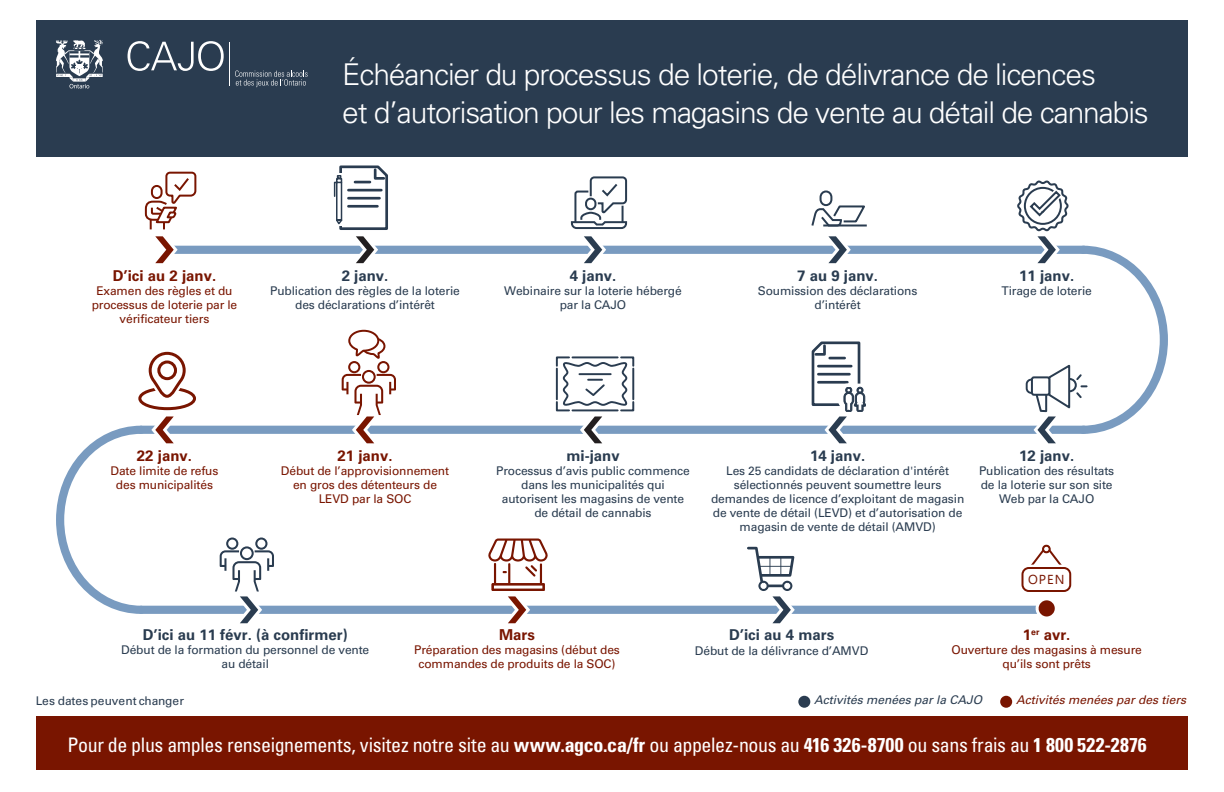
<style>
.page{position:relative;width:1224px;height:792px;background:#fff}
.page>*{position:absolute;margin:0;border:0;box-sizing:border-box;transform-origin:0 0}
.t1{font:300 30px/38px "Univers LT Std";letter-spacing:-.035em;color:#fff}
.t2{font:condensed 20px "Univers LT Std";letter-spacing:-.02em;color:#fff}
.t3{font:700 15px "Univers LT Std";color:#2a3c50}
.t4{font:700 15px "Univers LT Std";color:#791500}
.t5{font:12px/14px "Univers LT Std";letter-spacing:-.01em;color:#2a3c50;text-align:center}
.t6{font:12px/14px "Univers LT Std";letter-spacing:-.01em;color:#791500;text-align:center}
.t7{font:italic 12px "Univers LT Std";color:#791500}
.t8{font:italic 12px "Univers LT Std";color:#2a3c50}
.s1{font-weight:700}
</style>
<div class="page">
<div style="left:169px;top:246px;width:915px;height:8px;background:#799bc0"></div>
<div style="left:141px;top:426px;width:943px;height:8px;background:#799bc0"></div>
<div style="left:141px;top:606px;width:906px;height:8px;background:#799bc0"></div>
<svg style="left:1036px;top:597px;width:22px;height:23px"></svg>
<svg style="left:140px;top:388px;width:55px;height:21px"></svg>
<div style="left:138px;top:387px;width:58px;height:23px;border:3px solid #791500;border-radius:50%"></div>
<svg style="left:144px;top:351px;width:46px;height:52px"></svg>
<div style="left:159px;top:362px;width:17px;height:17px;background:#fff;border-radius:50%"></div>
<div style="left:157px;top:361px;width:20px;height:19px;border:3px solid #791500;border-radius:50%"></div>
<svg style="left:1031px;top:544px;width:31px;height:21px"></svg>
<div style="left:1043px;top:545px;width:7px;height:8px;background:#fff;border:1px solid #791500;border-radius:50%"></div>
<div style="left:1042px;top:545px;width:9px;height:8px;border:2px solid #791500;border-radius:50%"></div>
<div style="left:1018px;top:565px;width:57px;height:31px;border:2px solid #fff;border-radius:6px"></div>
<div style="left:1021px;top:567px;width:50px;height:25px;border:2px solid #791500;border-radius:6px"></div>
<svg style="left:144px;top:171px;width:53px;height:93px"></svg>
<svg style="left:570px;top:176px;width:58px;height:88px"></svg>
<svg style="left:56px;top:416px;width:124px;height:198px"></svg>
<svg style="left:555px;top:356px;width:80px;height:88px"></svg>
<svg style="left:810px;top:341px;width:56px;height:103px"></svg>
<svg style="left:1016px;top:180px;width:152px;height:264px"></svg>
<svg style="left:220px;top:538px;width:54px;height:86px"></svg>
<svg style="left:488px;top:539px;width:60px;height:85px"></svg>
<svg style="left:746px;top:546px;width:49px;height:78px"></svg>
<svg style="left:810px;top:190px;width:57px;height:74px"></svg>
<svg style="left:333px;top:165px;width:56px;height:99px"></svg>
<svg style="left:342px;top:329px;width:54px;height:115px"></svg>
<div style="left:36px;top:20px;width:1152px;height:137px;background:#2a3c50"></div>
<div style="left:36px;top:716px;width:1152px;height:54px;background:#791500"></div>
<svg style="left:56px;top:40px;width:47px;height:48px"></svg>
<svg style="left:128px;top:41px;width:96px;height:30px"></svg>
<svg style="left:235px;top:70px;width:73px;height:17px"></svg>
<hr style="left:230px;top:42px;width:1px;height:44px;background:#fff">
<div style="left:1000px;top:696px;width:12px;height:12px;background:#791500;border-radius:50%"></div>
<div style="left:798px;top:696px;width:12px;height:12px;background:#2a3c50;border-radius:50%"></div>
<h1 class="t1" style="left:342px;top:55px;width:808px">Échéancier du processus de loterie, de délivrance de licences<br>et d’autorisation pour les magasins de vente au détail de cannabis</h1>
<p class="t4" style="left:113px;top:267px;width:105px">D’ici au 2 janv.</p>
<p class="t6" style="left:92px;top:283px;width:147px">Examen des règles et du processus de loterie par le vérificateur tiers</p>
<p class="t3" style="left:342px;top:267px;width:48px">2 janv.</p>
<p class="t5" style="left:270px;top:283px;width:191px;line-height:14.4px">Publication des règles de la loterie des déclarations d’intérêt</p>
<p class="t3" style="left:570px;top:267px;width:48px">4 janv.</p>
<p class="t5" style="left:504px;top:283px;width:179px">Webinaire sur la loterie hébergé par la CAJO</p>
<p class="t3" style="left:797px;top:267px;width:82px">7 au 9 janv.</p>
<p class="t5" style="left:758px;top:283px;width:161px">Soumission des déclarations d’intérêt</p>
<p class="t3" style="left:1019px;top:267px;width:57px">11 janv.</p>
<p class="t5" style="left:1001px;top:283px;width:92px">Tirage de loterie</p>
<p class="t4" style="left:137px;top:447px;width:57px">22 janv.</p>
<p class="t6" style="left:111px;top:464px;width:109px">Date limite de refus des municipalités</p>
<p class="t4" style="left:338px;top:447px;width:57px">21 janv.</p>
<p class="t6" style="left:281px;top:464px;width:170px">Début de l’approvisionnement en gros des détenteurs de<br>LEVD par la SOC</p>
<p class="t3" style="left:566px;top:447px;width:55px">mi-janv</p>
<p class="t5" style="left:496px;top:464px;width:195px">Processus d’avis public commence dans les municipalités qui autorisent les magasins de vente de détail de cannabis</p>
<p class="t3" style="left:810px;top:447px;width:57px">14 janv.</p>
<p class="t5" style="left:711px;top:464px;width:255px">Les 25 candidats de déclaration d'intérêt sélectionnés peuvent soumettre leurs demandes de licence d’exploitant de magasin de vente de détail (LEVD) et d’autorisation de magasin de vente de détail (AMVD)</p>
<p class="t3" style="left:1019px;top:447px;width:57px">12 janv.</p>
<p class="t5" style="left:979px;top:464px;width:137px">Publication des résultats de la loterie sur son site<br>Web par la CAJO</p>
<p class="t3" style="left:143px;top:626px;width:207px">D’ici au 11 févr. (à confirmer)</p>
<p class="t5" style="left:121px;top:643px;width:249px">Début de la formation du personnel de vente au détail</p>
<p class="t4" style="left:499px;top:626px;width:37px">Mars</p>
<p class="t6" style="left:414px;top:643px;width:207px">Préparation des magasins (début des commandes de produits de la SOC)</p>
<p class="t3" style="left:729px;top:626px;width:107px">D’ici au 4 mars</p>
<p class="t5" style="left:695px;top:643px;width:175px">Début de la délivrance d’AMVD</p>
<p class="t4" style="left:1023px;top:626px;width:49px">1<sup>er</sup> avr.</p>
<p class="t6" style="left:951px;top:643px;width:192px">Ouverture des magasins à mesure qu’ils sont prêts</p>
<p class="t5" style="left:36px;top:694px;width:150px">Les dates peuvent changer</p>
<p class="t8" style="left:814px;top:693px;width:170px">Activités menées par la CAJO</p>
<p class="t7" style="left:1016px;top:693px;width:172px">Activités menées par des tiers</p>
<h2 class="t2" style="left:68px;top:732px;width:1081px">Pour de plus amples renseignements, visitez notre site au <span class="s1">www.agco.ca/fr</span> ou appelez-nous au <span class="s1">416 326-8700</span> ou sans frais au <span class="s1">1 800 522-2876</span></h2>
</div>
